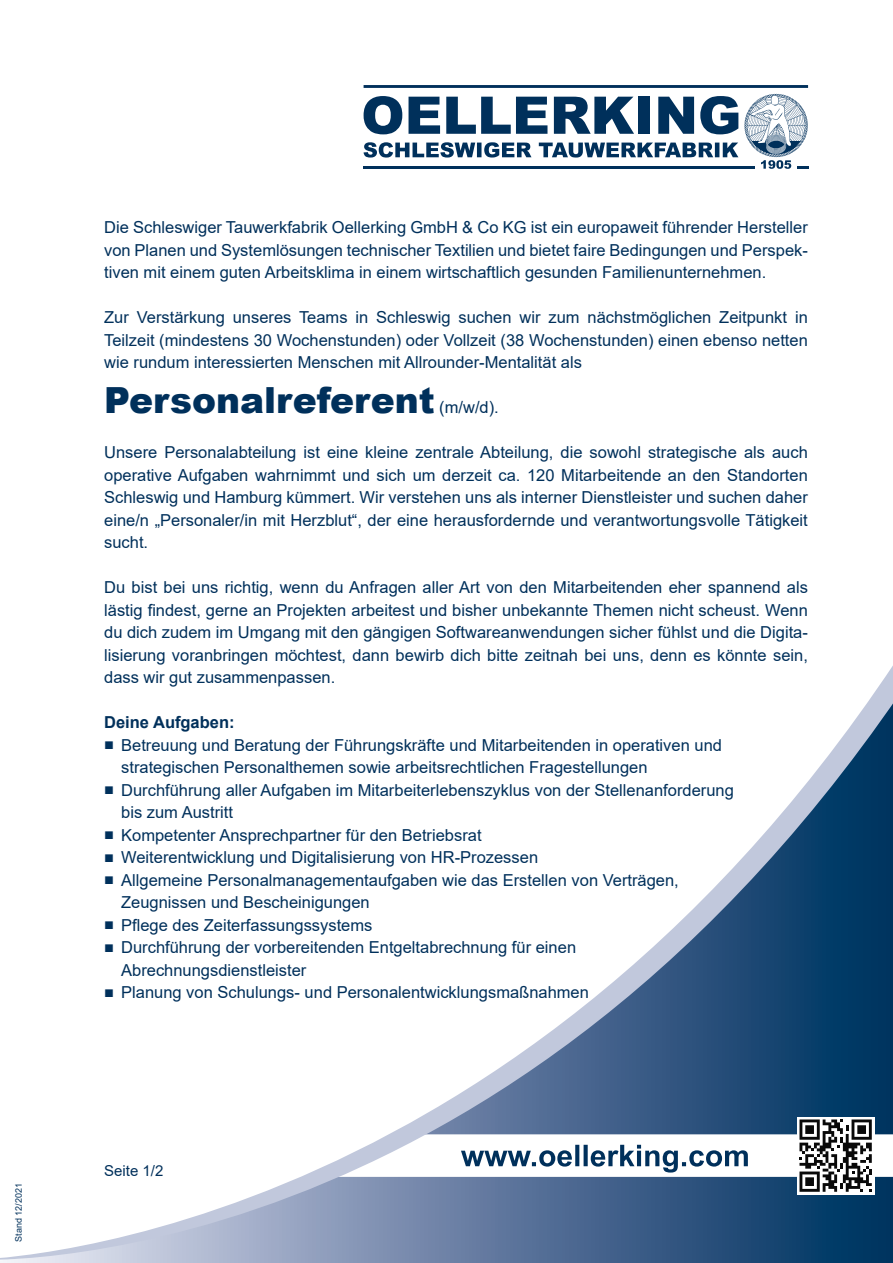
<style>
.page{position:relative;width:893px;height:1263px;background:#fff}
.page>*{position:absolute;margin:0;border:0;box-sizing:border-box;transform-origin:0 0}
.t1{font:900 36px "Arial";color:#00305b}
.t2{font:16.5px/22.5px "Arial";color:#00305b;text-align:justify}
.t3{font:700 16.5px "Arial";color:#00305b}
.t4{font:15px "Arial";color:#00305b}
.t5{font:9px "Arial";color:#00305b}
.s1{font-weight:400;font-size:16.5px}
</style>
<div class="page">
<svg style="left:700px;top:96px;width:38px;height:38px"></svg>
<svg style="left:658px;top:97px;width:36px;height:37px"></svg>
<div style="left:638px;top:97px;width:12px;height:37px;background:#00305b"></div>
<svg style="left:554px;top:97px;width:80px;height:37px"></svg>
<svg style="left:446px;top:97px;width:101px;height:37px"></svg>
<svg style="left:409px;top:97px;width:31px;height:37px"></svg>
<svg style="left:364px;top:96px;width:38px;height:38px"></svg>
<svg style="left:364px;top:142px;width:374px;height:16px"></svg>
<hr style="left:364px;top:166px;width:391px;height:3px;background:#00305b">
<svg style="left:364px;top:85px;width:444px;height:3px"></svg>
<svg style="left:744px;top:94px;width:64px;height:75px"></svg>
<svg style="left:0;top:666px;width:893px;height:597px"></svg>
<svg style="left:334px;top:1119px;width:559px;height:73px"></svg>
<p class="t5" style="left:12px;top:1242px;width:60px;rotate:-90deg">Stand 12/2021</p>
<p class="t2" style="left:104px;top:216px;width:705px">Die Schleswiger Tauwerkfabrik Oellerking GmbH &amp; Co KG ist ein europaweit führender Hersteller von Planen und Systemlösungen technischer Textilien und bietet faire Bedingungen und Perspek&shy;tiven mit einem guten Arbeitsklima in einem wirtschaftlich gesunden Familienunternehmen.</p>
<p class="t2" style="left:104px;top:306px;width:705px">Zur Verstärkung unseres Teams in Schleswig suchen wir zum nächstmöglichen Zeitpunkt in Teilzeit (mindestens 30 Wochenstunden) oder Vollzeit (38 Wochenstunden) einen ebenso netten wie rundum interessierten Menschen mit Allrounder-Mentalität als</p>
<h1 class="t1" style="left:104px;top:374px;width:396px">Personalreferent <span class="s1">(m/w/d).</span></h1>
<p class="t2" style="left:104px;top:441px;width:705px">Unsere Personalabteilung ist eine kleine zentrale Abteilung, die sowohl strategische als auch operative Aufgaben wahrnimmt und sich um derzeit ca. 120 Mitarbeitende an den Standorten Schleswig und Hamburg kümmert. Wir verstehen uns als interner Dienstleister und suchen daher eine/n „Personaler/in mit Herzblut“, der eine herausfordernde und verantwortungsvolle Tätigkeit sucht.</p>
<p class="t2" style="left:104px;top:576px;width:705px">Du bist bei uns richtig, wenn du Anfragen aller Art von den Mitarbeitenden eher spannend als lästig findest, gerne an Projekten arbeitest und bisher unbekannte Themen nicht scheust. Wenn du dich zudem im Umgang mit den gängigen Softwareanwendungen sicher fühlst und die Digita&shy;lisierung voranbringen möchtest, dann bewirb dich bitte zeitnah bei uns, denn es könnte sein, dass wir gut zusammenpassen.</p>
<p class="t3" style="left:104px;top:711px;width:132px">Deine Aufgaben:</p>
<p class="t2" style="left:121px;top:734px;width:602px;text-indent:-17px">■ Betreuung und Beratung der Führungskräfte und Mitarbeitenden in operativen und strategischen Personalthemen sowie arbeitsrechtlichen Fragestellungen</p>
<p class="t2" style="left:121px;top:779px;width:614px;text-indent:-17px">■ Durchführung aller Aufgaben im Mitarbeiterlebenszyklus von der Stellenanforderung bis zum Austritt</p>
<p class="t2" style="left:104px;top:824px;width:379px">■ Kompetenter Ansprechpartner für den Betriebsrat</p>
<p class="t2" style="left:104px;top:846px;width:435px">■ Weiterentwicklung und Digitalisierung von HR-Prozessen</p>
<p class="t2" style="left:121px;top:869px;width:559px;text-indent:-17px">■ Allgemeine Personalmanagementaufgaben wie das Erstellen von Verträgen,<br>Zeugnissen und Bescheinigungen</p>
<p class="t2" style="left:104px;top:914px;width:270px">■ Pflege des Zeiterfassungssystems</p>
<p class="t2" style="left:121px;top:936px;width:456px;text-indent:-17px">■ Durchführung der vorbereitenden Entgeltabrechnung für einen<br>Abrechnungsdienstleister</p>
<p class="t2" style="left:104px;top:981px;width:486px">■ Planung von Schulungs- und Personalentwicklungsmaßnahmen</p>
<p class="t4" style="left:104px;top:1161px;width:61px">Seite 1/2</p>
</div>
